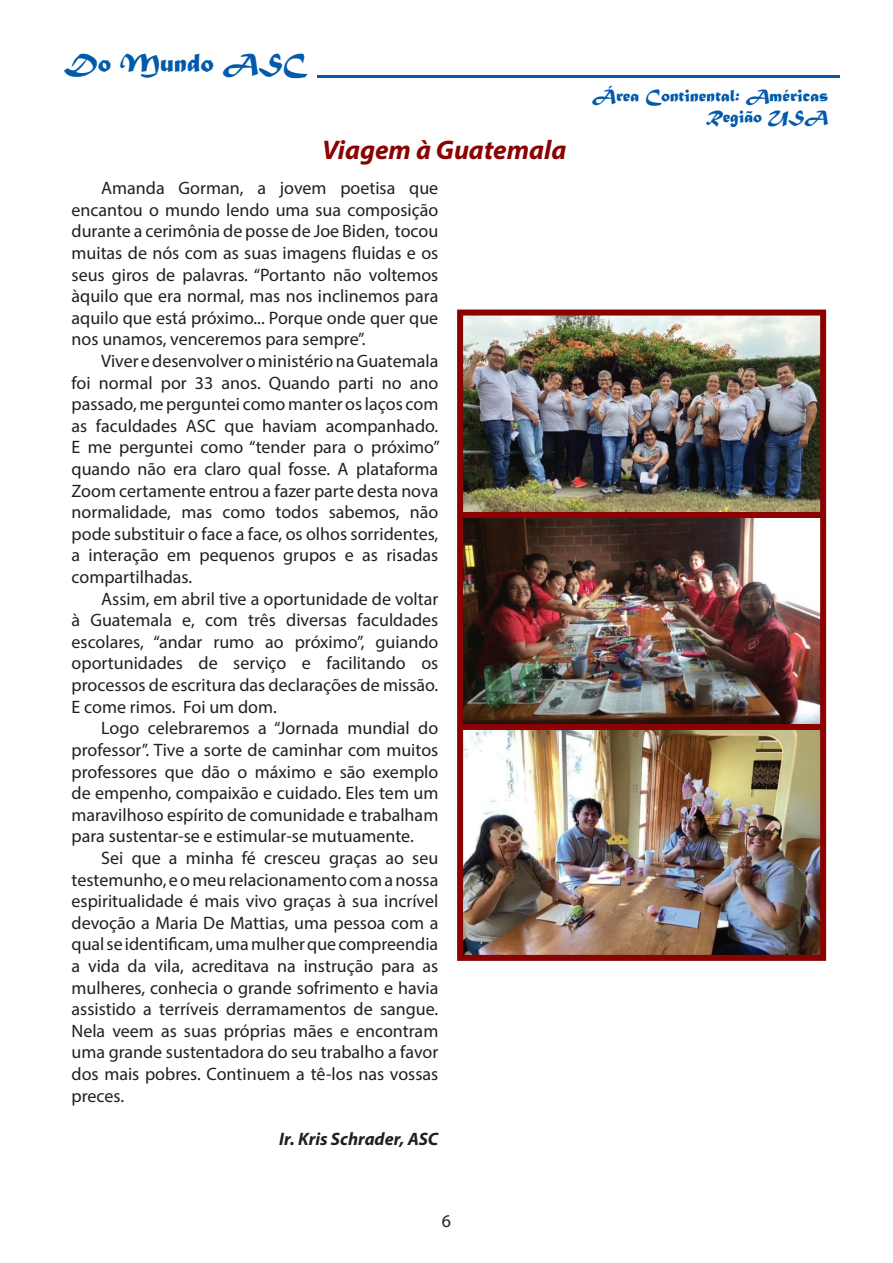
<style>
.page{position:relative;width:893px;height:1263px;background:#fff}
.page>*{position:absolute;margin:0;border:0;box-sizing:border-box;transform-origin:0 0}
.t1{font:italic 700 27px "Myriad Pro";color:#8b0202}
.t2{font:27px "Matura MT Script Capitals";color:#015aaa}
.t3{font:18px/21.6px "Myriad Pro";color:#231f20;text-align:justify}
.t4{font:18px/21.6px "Matura MT Script Capitals";color:#015aaa;text-align:right}
.t5{font:italic 700 18px "Myriad Pro";color:#231f20}
</style>
<div class="page">
<img style="left:464px;top:317px;width:355px;height:637px">
<div style="left:457px;top:310px;width:369px;height:651px;border:6px solid #8b0202"></div>
<div style="left:458px;top:512px;width:367px;height:5px;background:#8b0202"></div>
<div style="left:458px;top:724px;width:367px;height:6px;background:#8b0202"></div>
<hr style="left:317px;top:75px;width:523px;height:3px;background:#015aaa">
<h1 class="t2" style="left:64px;top:46px;width:244px">Do Mundo ASC</h1>
<h1 class="t1" style="left:322px;top:132px;width:246px">Viagem à Guatemala</h1>
<p class="t3" style="left:72px;top:177px;width:368px;text-indent:30px">Amanda Gorman, a jovem poetisa que encantou o mundo lendo uma sua composição durante a cerimônia de posse de Joe Biden, tocou muitas de nós com as suas imagens fluidas e os seus giros de palavras. “Portanto não voltemos àquilo que era normal, mas nos inclinemos para aquilo que está próximo... Porque onde quer que nos unamos, venceremos para sempre”.</p>
<p class="t3" style="left:72px;top:350px;width:370px;text-indent:30px">Viver e desenvolver o ministério na Guatemala foi normal por 33 anos. Quando parti no ano passado, me perguntei como manter os laços com as faculdades ASC que haviam acompanhado.<br>E me perguntei como “tender para o próximo” quando não era claro qual fosse. A plataforma Zoom certamente entrou a fazer parte desta nova normalidade, mas como todos sabemos, não pode substituir o face a face, os olhos sorridentes, a interação em pequenos grupos e as risadas compartilhadas.</p>
<p class="t3" style="left:72px;top:587px;width:368px;text-indent:30px">Assim, em abril tive a oportunidade de voltar à Guatemala e, com três diversas faculdades escolares, “andar rumo ao próximo”, guiando oportunidades de serviço e facilitando os processos de escritura das declarações de missão.<br>E come rimos. Foi um dom.</p>
<p class="t3" style="left:72px;top:717px;width:368px;text-indent:30px">Logo celebraremos a “Jornada mundial do professor”. Tive a sorte de caminhar com muitos professores que dão o máximo e são exemplo de empenho, compaixão e cuidado. Eles tem um maravilhoso espírito de comunidade e trabalham para sustentar-se e estimular-se mutuamente.</p>
<p class="t3" style="left:72px;top:847px;width:368px;text-indent:30px">Sei que a minha fé cresceu graças ao seu testemunho, e o meu relacionamento com a nossa espiritualidade é mais vivo graças à sua incrível devoção a Maria De Mattias, uma pessoa com a qual se identificam, uma mulher que compreendia a vida da vila, acreditava na instrução para as mulheres, conhecia o grande sofrimento e havia assistido a terríveis derramamentos de sangue.<br>Nela veem as suas próprias mães e encontram uma grande sustentadora do seu trabalho a favor dos mais pobres. Continuem a tê-los nas vossas preces.</p>
<p class="t5" style="left:279px;top:1127px;width:161px">Ir. Kris Schrader, ASC</p>
<p class="t4" style="left:592px;top:86px;width:238px">Área Continental: Américas<br>Região USA</p>
<p class="t3" style="left:442px;top:1209px;width:11px">6</p>
</div>
